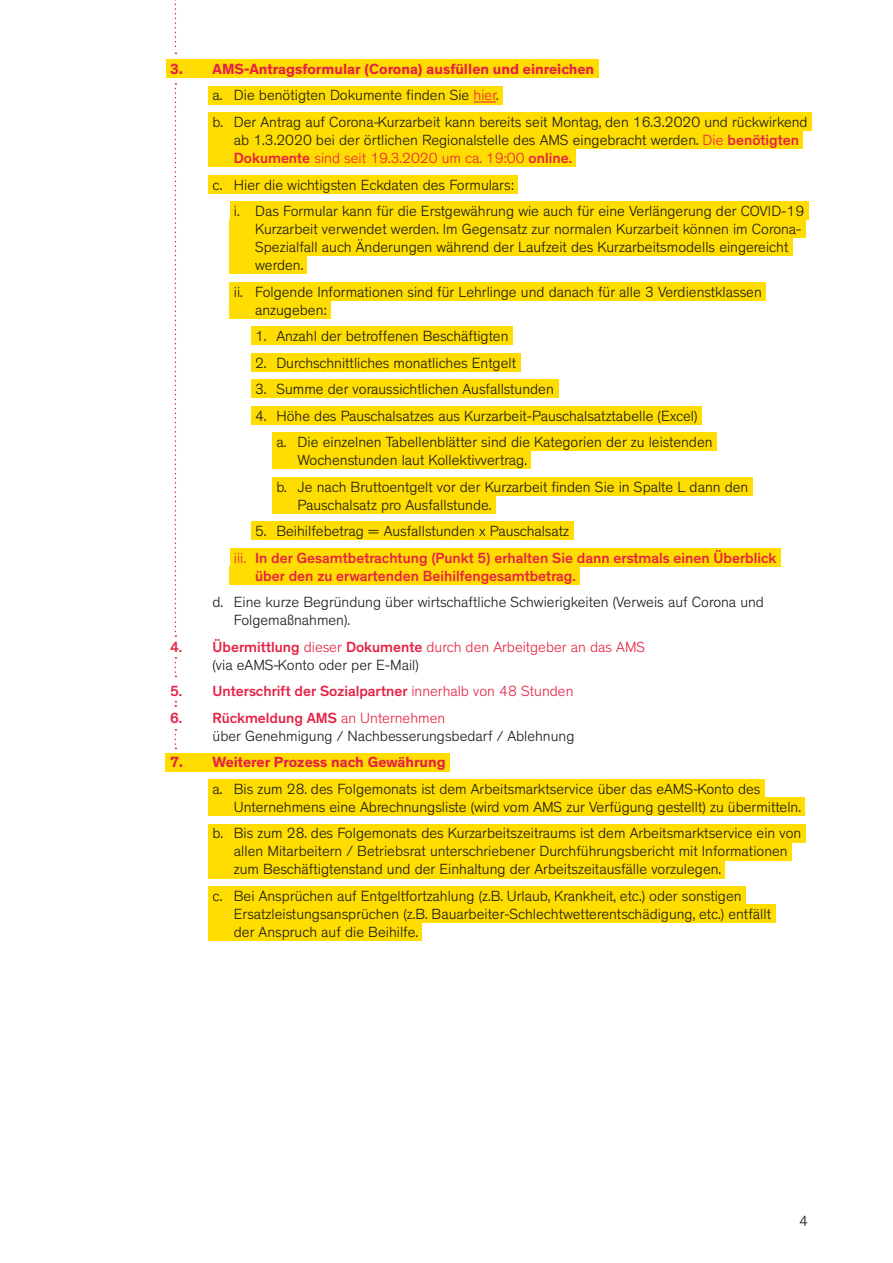
<style>
.page{position:relative;width:893px;height:1263px;background:#fff}
.page>*{position:absolute;margin:0;border:0;box-sizing:border-box;transform-origin:0 0}
.t1{font:300 15px/18px "Theinhardt";color:#181716}
.t2{font:500 15px/26.5px "Theinhardt";color:#e62143}
.t3{font:300 15px/18px "Theinhardt";color:#e62143}
.t4{font:700 15px "Theinhardt";color:#e62143}
.s1{font-weight:700;color:#e62143}
.s2{color:#e62143}
.s3{font-weight:500;color:#e62143}
.s4{font-weight:300;color:#181716}
.s5{font-weight:300}
.s6{font-weight:500}
.s7{color:#181716}
</style>
<div class="page">
<div style="left:166px;top:60px;width:432px;height:18px;background:#fd0"></div>
<div style="left:208px;top:86px;width:295px;height:19px;background:#fd0"></div>
<svg style="left:474px;top:102px;width:22px;height:1px"></svg>
<div style="left:208px;top:113px;width:604px;height:18px;background:#fd0"></div>
<div style="left:208px;top:131px;width:595px;height:18px;background:#fd0"></div>
<div style="left:208px;top:149px;width:368px;height:18px;background:#fd0"></div>
<div style="left:208px;top:175px;width:310px;height:19px;background:#fd0"></div>
<div style="left:230px;top:202px;width:578px;height:18px;background:#fd0"></div>
<div style="left:230px;top:220px;width:576px;height:18px;background:#fd0"></div>
<div style="left:230px;top:238px;width:563px;height:18px;background:#fd0"></div>
<div style="left:230px;top:256px;width:77px;height:18px;background:#fd0"></div>
<div style="left:230px;top:282px;width:536px;height:19px;background:#fd0"></div>
<div style="left:230px;top:300px;width:101px;height:19px;background:#fd0"></div>
<div style="left:251px;top:327px;width:262px;height:18px;background:#fd0"></div>
<div style="left:251px;top:353px;width:269px;height:19px;background:#fd0"></div>
<div style="left:251px;top:380px;width:307px;height:18px;background:#fd0"></div>
<div style="left:251px;top:406px;width:451px;height:19px;background:#fd0"></div>
<div style="left:272px;top:433px;width:445px;height:18px;background:#fd0"></div>
<div style="left:272px;top:451px;width:259px;height:18px;background:#fd0"></div>
<div style="left:272px;top:477px;width:481px;height:19px;background:#fd0"></div>
<div style="left:272px;top:495px;width:223px;height:19px;background:#fd0"></div>
<div style="left:251px;top:522px;width:322px;height:18px;background:#fd0"></div>
<div style="left:230px;top:548px;width:551px;height:19px;background:#fd0"></div>
<div style="left:230px;top:566px;width:350px;height:19px;background:#fd0"></div>
<div style="left:166px;top:753px;width:284px;height:18px;background:#fd0"></div>
<div style="left:208px;top:779px;width:557px;height:19px;background:#fd0"></div>
<div style="left:208px;top:797px;width:597px;height:19px;background:#fd0"></div>
<div style="left:208px;top:824px;width:598px;height:18px;background:#fd0"></div>
<div style="left:208px;top:842px;width:584px;height:18px;background:#fd0"></div>
<div style="left:208px;top:860px;width:517px;height:18px;background:#fd0"></div>
<div style="left:208px;top:886px;width:538px;height:19px;background:#fd0"></div>
<div style="left:208px;top:904px;width:567px;height:19px;background:#fd0"></div>
<div style="left:208px;top:922px;width:214px;height:19px;background:#fd0"></div>
<svg style="left:175px;top:0;width:1px;height:54px"></svg>
<svg style="left:175px;top:83px;width:1px;height:554px"></svg>
<svg style="left:175px;top:729px;width:1px;height:20px"></svg>
<svg style="left:175px;top:657px;width:1px;height:20px"></svg>
<p class="t1" style="left:213px;top:56px;width:597px;line-height:26.5px;text-indent:-43px"><span class="s1">3. AMS-Antragsformular (Corona) ausfüllen und einreichen<br></span>a. Die benötigten Dokumente finden Sie <span class="s2">hier</span>.<br>b. Der Antrag auf Corona-Kurzarbeit kann bereits seit Montag, den 16.3.2020 und rückwirkend</p>
<p class="t1" style="left:234px;top:131px;width:567px">ab 1.3.2020 bei der örtlichen Regionalstelle des AMS eingebracht werden. <span class="s2">Die</span> <span class="s3">benötigten<br>Dokumente</span> <span class="s2">sind seit 19.3.2020 um ca. 19:00</span> <span class="s3">online.</span></p>
<p class="t1" style="left:234px;top:171px;width:572px;line-height:26.5px;text-indent:-21px">c. Hier die wichtigsten Eckdaten des Formulars:<br>i. Das Formular kann für die Erstgewährung wie auch für eine Verlängerung der COVID-19</p>
<p class="t1" style="left:255px;top:220px;width:548px">Kurzarbeit verwendet werden. Im Gegensatz zur normalen Kurzarbeit können im Corona-<br>Spezialfall auch Änderungen während der Laufzeit des Kurzarbeitsmodells eingereicht werden.</p>
<p class="t1" style="left:255px;top:283px;width:508px;text-indent:-21px">ii. Folgende Informationen sind für Lehrlinge und danach für alle 3 Verdienstklassen anzugeben:</p>
<p class="t1" style="left:255px;top:327px;width:255px">1. Anzahl der betroffenen Beschäftigten</p>
<p class="t1" style="left:255px;top:354px;width:262px">2. Durchschnittliches monatliches Entgelt</p>
<p class="t1" style="left:255px;top:380px;width:300px">3. Summe der voraussichtlichen Ausfallstunden</p>
<p class="t1" style="left:276px;top:402px;width:438px;line-height:26.5px;text-indent:-21px">4. Höhe des Pauschalsatzes aus Kurzarbeit-Pauschalsatztabelle (Excel)<br>a. Die einzelnen Tabellenblätter sind die Kategorien der zu leistenden</p>
<p class="t1" style="left:276px;top:447px;width:473px;line-height:26.5px;text-indent:21px">Wochenstunden laut Kollektivvertrag.<br>b. Je nach Bruttoentgelt vor der Kurzarbeit finden Sie in Spalte L dann den</p>
<p class="t1" style="left:298px;top:496px;width:195px">Pauschalsatz pro Ausfallstunde.</p>
<p class="t2" style="left:234px;top:518px;width:544px;text-indent:21px"><span class="s4">5. Beihilfebetrag = Ausfallstunden x Pauschalsatz<br></span><span class="s5">iii.</span> In der Gesamtbetrachtung (Punkt 5) erhalten Sie dann erstmals einen Überblick</p>
<p class="t2" style="left:255px;top:562px;width:322px">über den zu erwartenden Beihilfengesamtbetrag.</p>
<p class="t1" style="left:234px;top:593px;width:532px;text-indent:-21px">d. Eine kurze Begründung über wirtschaftliche Schwierigkeiten (Verweis auf Corona und<br>Folgemaßnahmen).</p>
<p class="t3" style="left:213px;top:638px;width:434px;text-indent:-43px"><span class="s6">4. Übermittlung</span> dieser <span class="s6">Dokumente</span> durch den Arbeitgeber an das AMS <span class="s7">(via eAMS-Konto oder per E-Mail)</span></p>
<p class="t2" style="left:170px;top:678px;width:405px">5. Unterschrift der Sozialpartner <span class="s5">innerhalb von 48 Stunden</span></p>
<p class="t1" style="left:213px;top:709px;width:363px;text-indent:-43px"><span class="s3">6. Rückmeldung AMS</span> <span class="s2">an Unternehmen<br></span>über Genehmigung / Nachbesserungsbedarf / Ablehnung</p>
<p class="t4" style="left:170px;top:753px;width:277px">7. Weiterer Prozess nach Gewährung</p>
<p class="t1" style="left:234px;top:780px;width:569px;text-indent:-21px">a. Bis zum 28. des Folgemonats ist dem Arbeitsmarktservice über das eAMS-Konto des<br>Unternehmens eine Abrechnungsliste (wird vom AMS zur Verfügung gestellt) zu übermitteln.</p>
<p class="t1" style="left:234px;top:824px;width:569px;text-indent:-21px">b. Bis zum 28. des Folgemonats des Kurzarbeitszeitraums ist dem Arbeitsmarktservice ein von allen Mitarbeitern / Betriebsrat unterschriebener Durchführungsbericht mit Informationen zum Beschäftigtenstand und der Einhaltung der Arbeitszeitausfälle vorzulegen.</p>
<p class="t1" style="left:234px;top:887px;width:539px;text-indent:-21px">c. Bei Ansprüchen auf Entgeltfortzahlung (z.B. Urlaub, Krankheit, etc.) oder sonstigen<br>Ersatzleistungsansprüchen (z.B. Bauarbeiter-Schlechtwetterentschädigung, etc.) entfällt der Anspruch auf die Beihilfe.</p>
<p class="t1" style="left:799px;top:1212px;width:10px">4</p>
</div>
